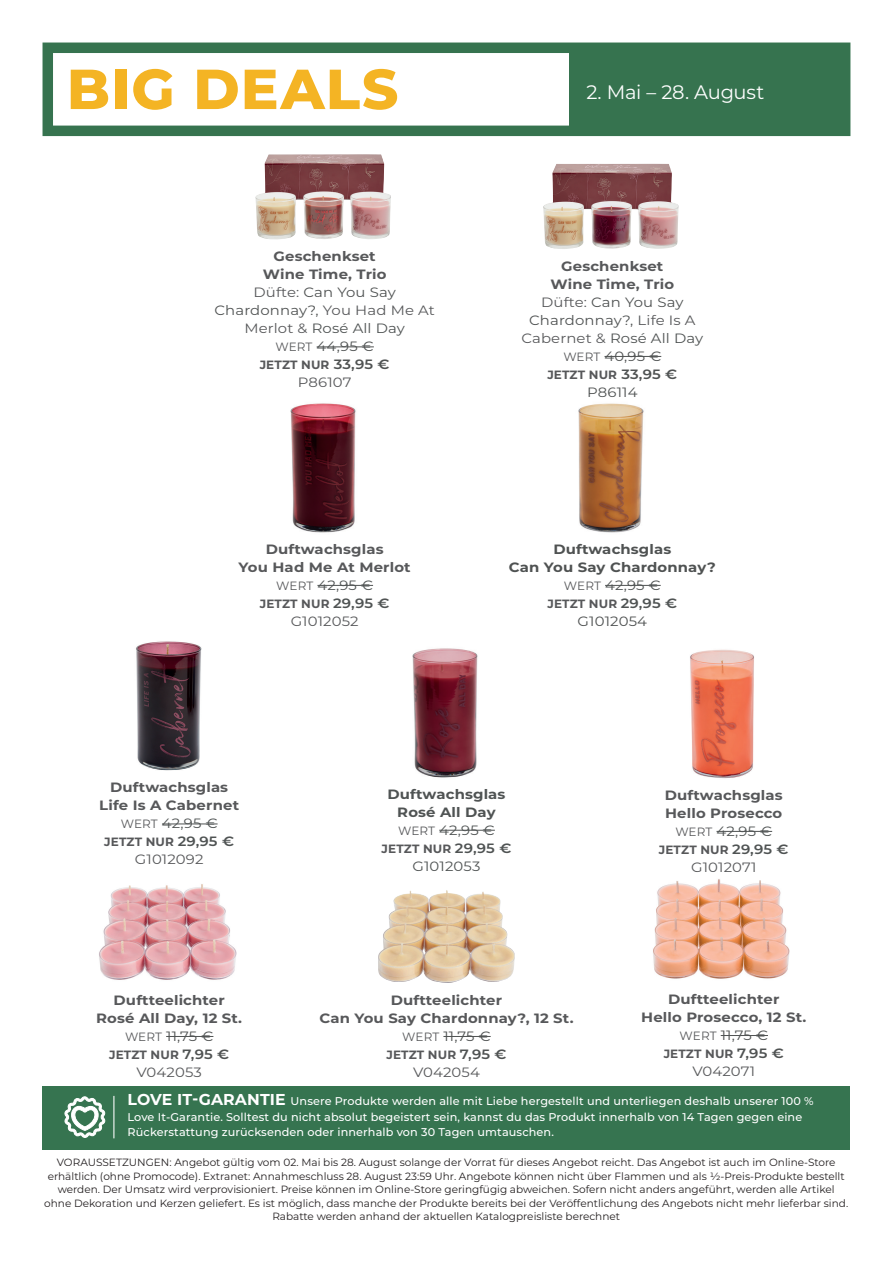
<style>
.page{position:relative;width:893px;height:1263px;background:#fff}
.page>*{position:absolute;margin:0;border:0;box-sizing:border-box;transform-origin:0 0}
.t1{font:800 56.25px "Montserrat";letter-spacing:.02em;color:#f4b424}
.t2{font:19.5px "Montserrat";letter-spacing:-.01em;color:#fff}
.t3{font:700 13.5px/18px "Montserrat";letter-spacing:.01em;color:#57585a;text-align:center;scale:1.1 1}
.t4{font:13.5px/18px "Montserrat";letter-spacing:.01em;color:#4f5252;text-align:center;scale:1.1 1}
.t5{font:13.5px "Montserrat";letter-spacing:.01em;color:#57585a;scale:1.1 1}
.t6{font:700 13.5px/18px "Montserrat";letter-spacing:.01em;color:#4f5252;text-align:center;scale:1.1 1}
.t7{font:700 13.5px/18px "Montserrat";letter-spacing:.01em;color:#4f5353;text-align:center;scale:1.1 1}
.t8{font:13.5px "Montserrat";letter-spacing:.01em;color:#4f5353;scale:1.1 1}
.t9{font:700 12px "Montserrat";letter-spacing:.01em;color:#57585a}
.t10{font:500 11.25px/15.8px "Montserrat";letter-spacing:.01em;color:#fff}
.t11{font:10.5px/13.5px "Montserrat";color:#231f20;text-align:center}
.s1{font-weight:700;color:#57585a}
.s2{color:#57585a}
.s3{color:#4f5353}
.s4{font-size:12px;color:#57585a}
.s5{font-weight:600;font-size:13.5px;color:#4f5252}
.s6{font-weight:400;font-size:12px}
.s7{font-weight:400;color:#4f5353}
.s8{font-weight:600;font-size:13.5px;color:#4f5353}
.s9{font-weight:400;font-size:12px;color:#57585a}
.s10{font-weight:400;color:#4f5252}
.s11{font-weight:400}
.s12{font-weight:700;font-size:15.75px}
</style>
<div class="page">
<img style="left:290px;top:403px;width:66px;height:130px">
<hr style="left:317px;top:585px;width:56px;height:1px;background:#4f5353">
<img style="left:578px;top:403px;width:66px;height:130px">
<hr style="left:605px;top:585px;width:56px;height:1px;background:#4f5353">
<img style="left:690px;top:649px;width:64px;height:130px">
<hr style="left:716px;top:831px;width:56px;height:1px;background:#4f5353">
<img style="left:136px;top:641px;width:66px;height:130px">
<hr style="left:162px;top:824px;width:56px;height:1px;background:#4f5353">
<img style="left:378px;top:890px;width:137px;height:93px">
<hr style="left:443px;top:1036px;width:48px;height:1px;background:#4f5252">
<img style="left:653px;top:879px;width:137px;height:100px">
<hr style="left:721px;top:1035px;width:47px;height:1px;background:#4f5252">
<hr style="left:166px;top:1036px;width:47px;height:1px;background:#4f5252">
<img style="left:99px;top:884px;width:138px;height:96px">
<img style="left:255px;top:154px;width:136px;height:86px">
<hr style="left:317px;top:346px;width:57px;height:1px;background:#4f5252">
<img style="left:543px;top:164px;width:136px;height:85px">
<hr style="left:604px;top:356px;width:57px;height:1px;background:#4f5252">
<img style="left:412px;top:648px;width:66px;height:130px">
<hr style="left:439px;top:830px;width:56px;height:1px;background:#4f5353">
<div style="left:43px;top:43px;width:807px;height:93px;border:10px solid #36734f"></div>
<div style="left:569px;top:48px;width:278px;height:84px;background:#36734f"></div>
<div style="left:43px;top:1085px;width:807px;height:64px;background:#367450"></div>
<svg style="left:64px;top:1096px;width:42px;height:42px"></svg>
<hr style="left:113px;top:1096px;width:1px;height:42px;background:#fff">
<h1 class="t1" style="left:67px;top:48px;width:333px">BIG DEALS</h1>
<p class="t4" style="left:214px;top:247px;width:202px"><span class="s1">Geschenkset<br>Wine Time, Trio<br></span><span class="s2">Düfte:</span> Can You Say<br>Chardonnay?, <span class="s2">You Had Me At<br>Merlot &amp;</span> <span class="s3">Rosé All Day<br></span><span class="s4">WERT</span> 44,95 €</p>
<p class="t9" style="left:260px;top:356px;width:132px">JETZT NUR <span class="s5">33,95 €</span></p>
<p class="t5" style="left:298px;top:373px;width:50px">P86107</p>
<p class="t3" style="left:239px;top:539px;width:158px">Duftwachsglas<br>You Had Me At Merlot<br><span class="s6">WERT</span> <span class="s7">42,95 €</span></p>
<p class="t9" style="left:260px;top:595px;width:131px">JETZT NUR <span class="s8">29,95 €</span></p>
<p class="t5" style="left:291px;top:612px;width:63px">G1012052</p>
<h2 class="t2" style="left:586px;top:79px;width:179px">2. Mai – 28. August</h2>
<p class="t4" style="left:521px;top:257px;width:167px"><span class="s1">Geschenkset<br>Wine Time, Trio<br></span><span class="s2">Düfte:</span> Can You Say<br>Chardonnay?, <span class="s2">Life Is A<br>Cabernet &amp;</span> <span class="s3">Rosé All Day<br></span><span class="s4">WERT</span> 40,95 €</p>
<p class="t9" style="left:547px;top:366px;width:132px">JETZT NUR <span class="s5">33,95 €</span></p>
<p class="t4" style="left:587px;top:383px;width:47px">P86114</p>
<p class="t6" style="left:509px;top:539px;width:190px">Duftwachsglas<br>Can You Say Chardonnay?<br><span class="s9">WERT</span> <span class="s7">42,95 €</span></p>
<p class="t9" style="left:547px;top:595px;width:131px">JETZT NUR <span class="s8">29,95 €</span></p>
<p class="t4" style="left:578px;top:612px;width:65px">G1012054</p>
<p class="t3" style="left:99px;top:778px;width:129px">Duftwachsglas<br>Life Is A Cabernet<br><span class="s6">WERT</span> <span class="s7">42,95 €</span></p>
<p class="t9" style="left:104px;top:833px;width:131px">JETZT NUR <span class="s8">29,95 €</span></p>
<p class="t5" style="left:135px;top:850px;width:64px">G1012092</p>
<p class="t3" style="left:96px;top:990px;width:134px">Duftteelichter<br>Rosé All Day, 12 St.<br><span class="s6">WERT</span> <span class="s10">11,75 €</span></p>
<p class="t9" style="left:109px;top:1046px;width:122px">JETZT NUR <span class="s5">7,95 €</span></p>
<p class="t5" style="left:137px;top:1063px;width:61px">V042053</p>
<p class="t7" style="left:387px;top:784px;width:109px">Duftwachsglas<br>Rosé All Day<br><span class="s9">WERT</span> <span class="s11">42,95 €</span></p>
<p class="t9" style="left:382px;top:840px;width:131px">JETZT NUR <span class="s8">29,95 €</span></p>
<p class="t8" style="left:412px;top:857px;width:63px">G1012053</p>
<p class="t3" style="left:319px;top:990px;width:233px">Duftteelichter<br>Can You Say Chardonnay?, 12 St.<br><span class="s6">WERT</span> <span class="s10">11,75 €</span></p>
<p class="t9" style="left:386px;top:1046px;width:122px">JETZT NUR <span class="s5">7,95 €</span></p>
<p class="t5" style="left:413px;top:1063px;width:62px">V042054</p>
<p class="t3" style="left:665px;top:785px;width:109px">Duftwachsglas<br>Hello Prosecco<br><span class="s6">WERT</span> <span class="s7">42,95 €</span></p>
<p class="t9" style="left:659px;top:841px;width:131px">JETZT NUR <span class="s8">29,95 €</span></p>
<p class="t5" style="left:691px;top:858px;width:61px">G1012071</p>
<p class="t3" style="left:641px;top:989px;width:152px">Duftteelichter<br>Hello Prosecco, 12 St.<br><span class="s6">WERT</span> <span class="s10">11,75 €</span></p>
<p class="t9" style="left:664px;top:1045px;width:122px">JETZT NUR <span class="s5">7,95 €</span></p>
<p class="t5" style="left:692px;top:1062px;width:59px">V042071</p>
<p class="t10" style="left:128px;top:1092px;width:688px"><span class="s12">LOVE IT-GARANTIE</span> Unsere Produkte werden alle mit Liebe hergestellt und unterliegen deshalb unserer 100 %<br>Love It-Garantie. Solltest du nicht absolut begeistert sein, kannst du das Produkt innerhalb von 14 Tagen gegen eine<br>Rückerstattung zurücksenden oder innerhalb von 30 Tagen umtauschen.</p>
<p class="t11" style="left:44px;top:1155px;width:805px">VORAUSSETZUNGEN: Angebot gültig vom 02. Mai bis 28. August solange der Vorrat für dieses Angebot reicht. Das Angebot ist auch im Online-Store erhältlich (ohne Promocode). Extranet: Annahmeschluss 28. August 23:59 Uhr. Angebote können nicht über Flammen und als ½-Preis-Produkte bestellt werden. Der Umsatz wird verprovisioniert. Preise können im Online-Store geringfügig abweichen. Sofern nicht anders angeführt, werden alle Artikel ohne Dekoration und Kerzen geliefert. Es ist möglich, dass manche der Produkte bereits bei der Veröffentlichung des Angebots nicht mehr lieferbar sind.<br>Rabatte werden anhand der aktuellen Katalogpreisliste berechnet</p>
</div>
